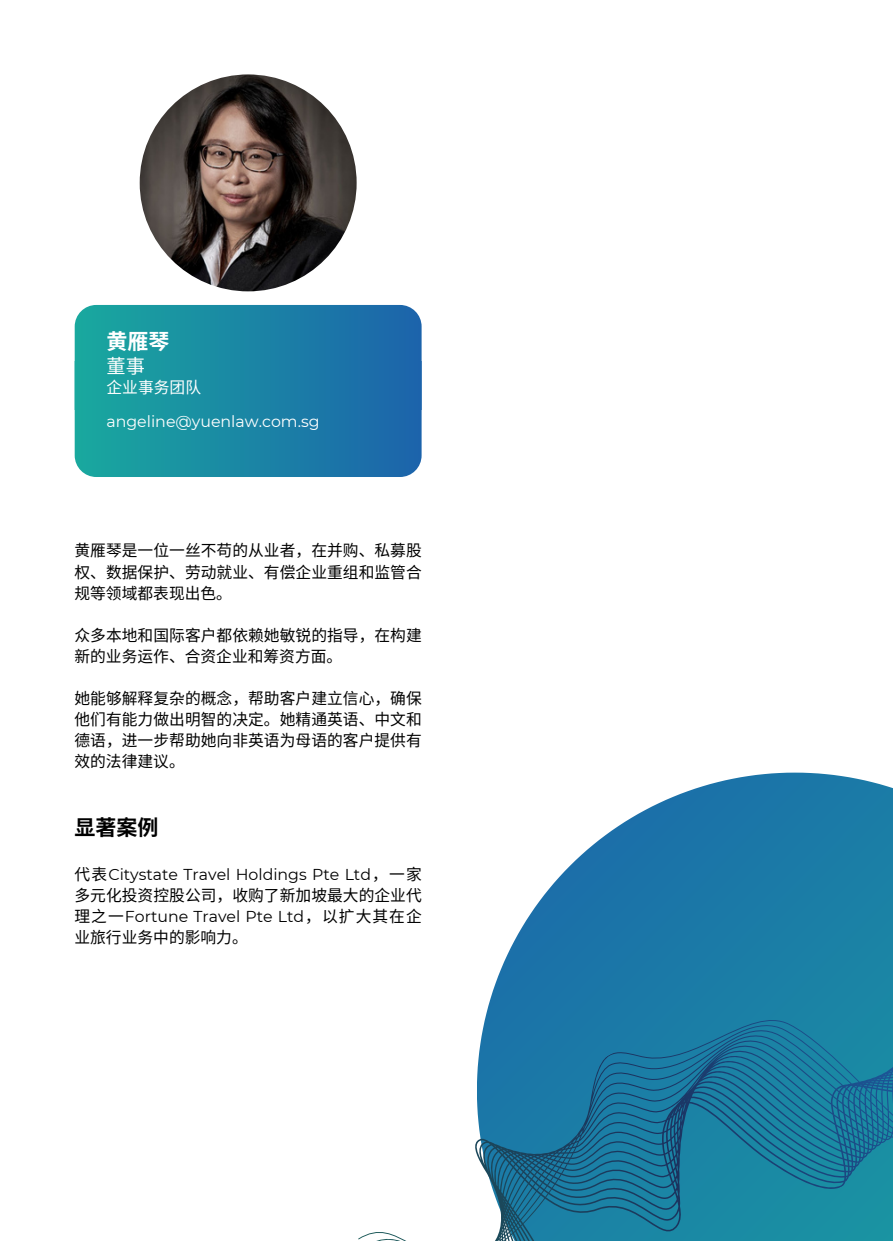
<style>
.page{position:relative;width:893px;height:1241px;background:#fff}
.page>*{position:absolute;margin:0;border:0;box-sizing:border-box;transform-origin:0 0}
.t1{font:700 21px "Noto Sans CJ Ksc";color:#000}
.t2{font:700 21px "Noto Sans CJ Ksc";color:#fff}
.t3{font:19.25px "Noto Sans CJ Ksc";color:#fff}
.t4{font:15.75px/21px "Noto Sans CJ Ksc";color:#000;text-align:justify}
.t5{font:15.75px "Montserrat";color:#fff}
.t6{font:15.75px "Noto Sans CJ Ksc";color:#fff}
.s1{font-family:"Montserrat"}
</style>
<div class="page">
<img style="left:140px;top:74px;width:216px;height:217px;border-radius:50%">
<svg style="left:75px;top:305px;width:346px;height:172px;background:#1b86a5"></svg>
<svg style="left:542px;top:772px;width:350px;height:126px;fill:#1b79a8"></svg>
<svg style="left:358px;top:898px;width:534px;height:342px"></svg>
<p class="t2" style="left:106px;top:324px;width:64px">黄雁琴</p>
<p class="t3" style="left:106px;top:350px;width:40px">董事</p>
<p class="t6" style="left:106px;top:375px;width:96px">企业事务团队</p>
<p class="t5" style="left:106px;top:411px;width:215px">angeline@yuenlaw.com.sg</p>
<p class="t4" style="left:74px;top:539px;width:349px">黄雁琴是一位一丝不苟的从业者，在并购、私募股权、数据保护、劳动就业、有偿企业重组和监管合规等领域都表现出色。</p>
<p class="t4" style="left:74px;top:623px;width:349px">众多本地和国际客户都依赖她敏锐的指导，在构建新的业务运作、合资企业和筹资方面。</p>
<p class="t4" style="left:74px;top:686px;width:349px">她能够解释复杂的概念，帮助客户建立信心，确保他们有能力做出明智的决定。她精通英语、中文和德语，进一步帮助她向非英语为母语的客户提供有效的法律建议。</p>
<p class="t1" style="left:74px;top:810px;width:85px">显著案例</p>
<p class="t4" style="left:74px;top:862px;width:349px">代表<span class="s1">Citystate Travel Holdings Pte Ltd</span>，一家多元化投资控股公司，收购了新加坡最大的企业代理之一 <span class="s1">Fortune Travel Pte Ltd</span>，以扩大其在企业旅行业务中的影响力。</p>
</div>
